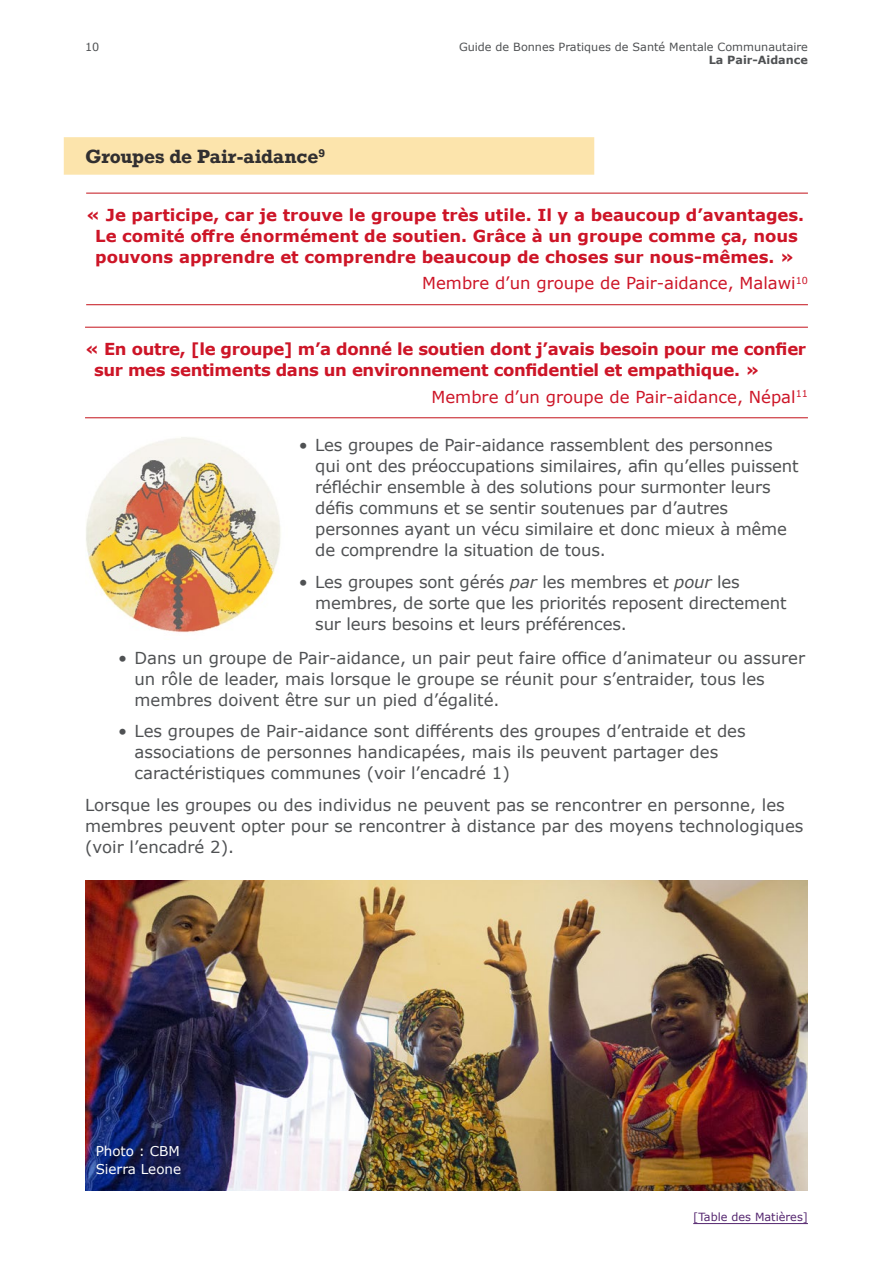
<style>
.page{position:relative;width:893px;height:1263px;background:#fff}
.page>*{position:absolute;margin:0;border:0;box-sizing:border-box;transform-origin:0 0}
.t1{font:700 18px "Rockwell";color:#312f30}
.t2{font:16.5px/21px "Verdana";color:#4f5153}
.t3{font:700 16.5px "Verdana";color:#cd1527}
.t4{font:700 16.5px/21px "Verdana";letter-spacing:-.02em;color:#cd1527}
.t5{font:16.5px "Verdana";color:#cd1527}
.t6{font:13.5px/18px "Verdana";color:#fff}
.t7{font:11.25px "Verdana";color:#4f5153}
.t8{font:11.25px "Verdana";color:#552770}
.t9{font:700 11.25px "Verdana";color:#4f5153}
.s1{font-style:italic}
</style>
<div class="page">
<div style="left:64px;top:137px;width:530px;height:38px;background:#fce4ac"></div>
<hr style="left:85px;top:417px;width:723px;height:1px;background:#c4121a">
<hr style="left:85px;top:327px;width:723px;height:1px;background:#c4121a">
<hr style="left:86px;top:304px;width:722px;height:1px;background:#c4121a">
<hr style="left:86px;top:193px;width:722px;height:1px;background:#c4121a">
<hr style="left:693px;top:1223px;width:115px;height:1px;background:#552770">
<img style="left:85px;top:880px;width:723px;height:311px">
<img style="left:86px;top:437px;width:195px;height:196px">
<p class="t7" style="left:85px;top:39px;width:16px">10</p>
<h4 class="t1" style="left:85px;top:144px;width:241px">Groupes de Pair-aidance<sup>9</sup></h4>
<p class="t7" style="left:459px;top:39px;width:350px">Guide de Bonnes Pratiques de Santé Mentale Communautaire</p>
<p class="t9" style="left:709px;top:52px;width:101px">La Pair-Aidance</p>
<p class="t3" style="left:86px;top:203px;width:720px">« Je participe, car je trouve le groupe très utile. Il y a beaucoup d’avantages.</p>
<p class="t3" style="left:95px;top:224px;width:704px">Le comité offre énormément de soutien. Grâce à un groupe comme ça, nous</p>
<p class="t3" style="left:95px;top:245px;width:701px">pouvons apprendre et comprendre beaucoup de choses sur nous-mêmes. »</p>
<p class="t5" style="left:422px;top:272px;width:387px">Membre d’un groupe de Pair-aidance, Malawi<sup>10</sup></p>
<h4 class="t4" style="left:94px;top:338px;width:714px;text-indent:-9px">« En outre, [le groupe] m’a donné le soutien dont j’avais besoin pour me confier sur mes sentiments dans un environnement confidentiel et empathique. »</h4>
<p class="t5" style="left:432px;top:385px;width:378px">Membre d’un groupe de Pair-aidance, Népal<sup>11</sup></p>
<p class="t2" style="left:315px;top:434px;width:485px;text-indent:-16px">• Les groupes de Pair-aidance rassemblent des personnes qui ont des préoccupations similaires, afin qu’elles puissent réfléchir ensemble à des solutions pour surmonter leurs défis communs et se sentir soutenues par d’autres personnes ayant un vécu similaire et donc mieux à même de comprendre la situation de tous.</p>
<p class="t2" style="left:315px;top:571px;width:473px;text-indent:-16px">• Les groupes sont gérés <span class="s1">par</span> les membres et <span class="s1">pour</span> les membres, de sorte que les priorités reposent directement sur leurs besoins et leurs préférences.</p>
<p class="t2" style="left:135px;top:647px;width:672px;text-indent:-16px">• Dans un groupe de Pair-aidance, un pair peut faire office d’animateur ou assurer un rôle de leader, mais lorsque le groupe se réunit pour s’entraider, tous les membres doivent être sur un pied d’égalité.</p>
<p class="t2" style="left:135px;top:721px;width:613px;text-indent:-16px">• Les groupes de Pair-aidance sont différents des groupes d’entraide et des associations de personnes handicapées, mais ils peuvent partager des caractéristiques communes (voir l’encadré 1)</p>
<p class="t2" style="left:85px;top:794px;width:720px">Lorsque les groupes ou des individus ne peuvent pas se rencontrer en personne, les membres peuvent opter pour se rencontrer à distance par des moyens technologiques (voir l’encadré 2).</p>
<p class="t6" style="left:96px;top:1142px;width:87px">Photo : CBM<br>Sierra Leone</p>
<p class="t8" style="left:693px;top:1209px;width:116px">[Table des Matières]</p>
</div>
